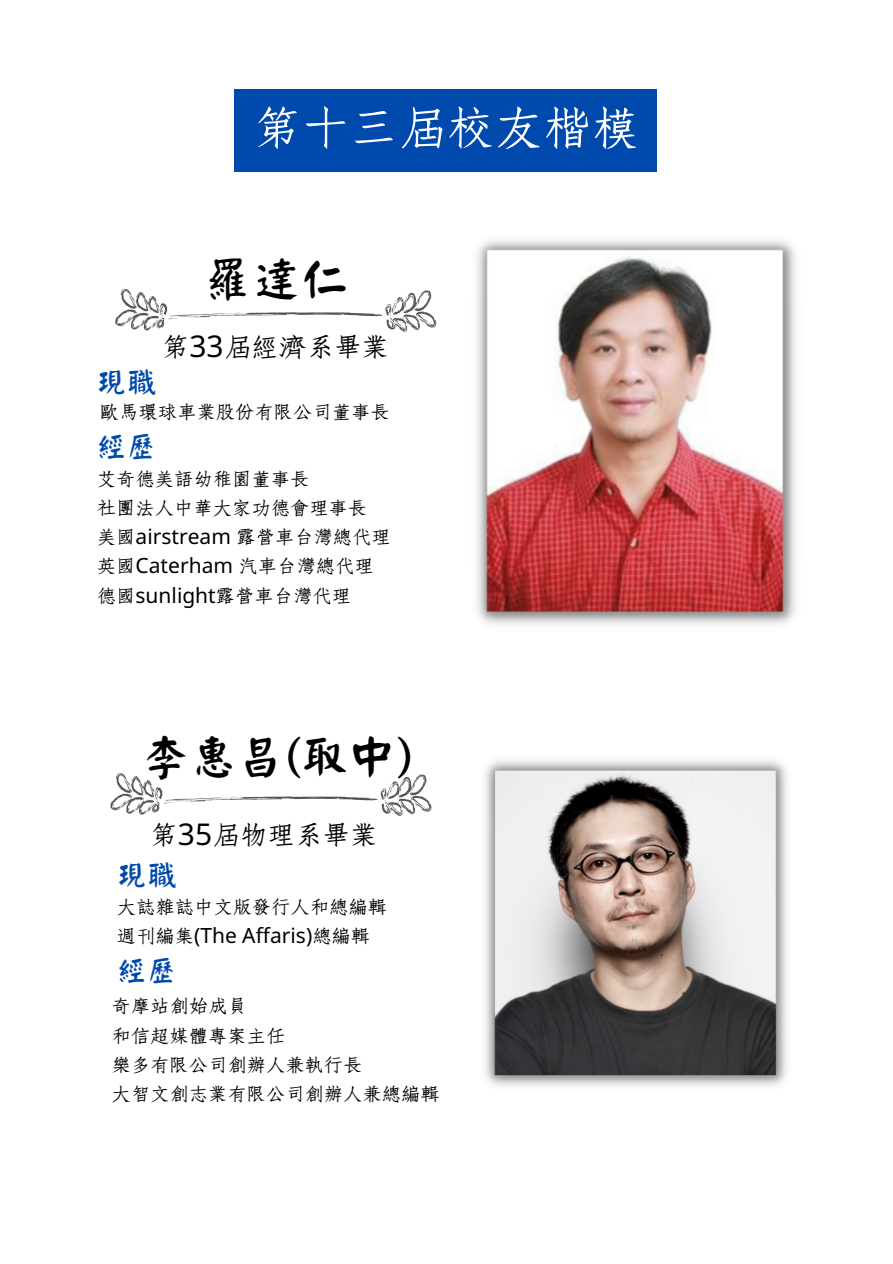
<style>
.page{position:relative;width:893px;height:1264px;background:#fff}
.page>*{position:absolute;margin:0;border:0;box-sizing:border-box;transform-origin:0 0}
.t1{font:52.5px "cw Te X Fang Song";color:#fff}
.t2{font:48px "Han Wang Yan Kai";color:#000}
.t3{font:30px "cw Te X Fang Song";color:#000}
.t4{font:30px "Han Wang Yan Kai";color:#004aad}
.t5{font:21px/29.2px "cw Te X Fang Song";color:#000}
.t6{font:21px "Noto Sans";color:#000}
.s1{font-family:"Noto Sans"}
.s2{font-family:"cw Te X Fang Song"}
</style>
<div class="page">
<svg style="left:115px;top:289px;width:321px;height:43px"></svg>
<img style="left:477px;top:240px;width:319px;height:385px">
<svg style="left:110px;top:773px;width:322px;height:43px"></svg>
<div style="left:234px;top:89px;width:423px;height:83px;background:#004aad"></div>
<img style="left:485px;top:760px;width:302px;height:327px">
<h1 class="t1" style="left:253px;top:103px;width:387px">第十三屆校友楷模</h1>
<h2 class="t2" style="left:204px;top:256px;width:145px">羅達仁</h2>
<h3 class="t3" style="left:162px;top:333px;width:229px">第<span class="s1">33</span>屆經濟系畢業</h3>
<h3 class="t4" style="left:96px;top:367px;width:61px">現職</h3>
<p class="t5" style="left:100px;top:398px;width:291px">歐馬環球車業股份有限公司董事長</p>
<h3 class="t4" style="left:96px;top:432px;width:61px">經歷</h3>
<p class="t5" style="left:97px;top:464px;width:295px">艾奇德美語幼稚園董事長<br>社團法人中華大家功德會理事長美國<span class="s1">airstream</span> 露營車台灣總代理英國<span class="s1">Caterham</span> 汽車台灣總代理德國<span class="s1">sunlight</span>露營車台灣代理</p>
<h2 class="t2" style="left:141px;top:733px;width:272px">李惠昌(取中)</h2>
<h3 class="t3" style="left:150px;top:821px;width:229px">第<span class="s1">35</span>屆物理系畢業</h3>
<h3 class="t4" style="left:117px;top:859px;width:61px">現職</h3>
<p class="t5" style="left:117px;top:892px;width:272px">大誌雜誌中文版發行人和總編輯</p>
<p class="t6" style="left:117px;top:920px;width:255px"><span class="s2">週刊編集</span>(The Affaris)<span class="s2">總編輯</span></p>
<h3 class="t4" style="left:117px;top:956px;width:61px">經歷</h3>
<p class="t5" style="left:112px;top:992px;width:329px">奇摩站創始成員<br>和信超媒體專案主任<br>樂多有限公司創辦人兼執行長<br>大智文創志業有限公司創辦人兼總編輯</p>
</div>
